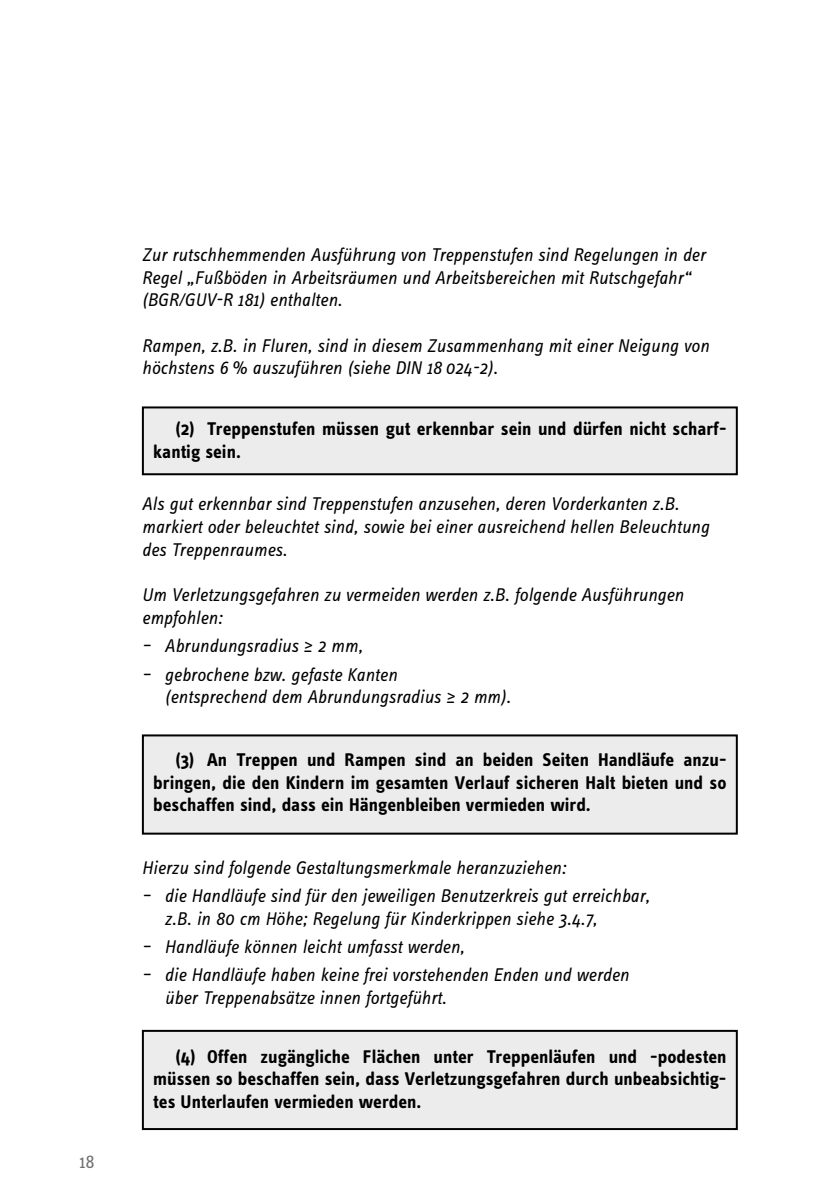
<style>
.page{position:relative;width:840px;height:1191px;background:#fff}
.page>*{position:absolute;margin:0;border:0;box-sizing:border-box;transform-origin:0 0}
.t1{font:italic 19px/22.6px "Info OT Text";color:#000}
.t2{font:700 19px/22.6px "Info OT Text";color:#000;text-align:justify}
.t3{font:19px "Info OT Text";color:#6f6f6f}
</style>
<div class="page">
<div style="left:143px;top:1030px;width:593px;height:99px;background:#ececec"></div>
<div style="left:142px;top:1029px;width:595px;height:101px;border:2px solid #000"></div>
<div style="left:143px;top:735px;width:593px;height:98px;background:#ececec"></div>
<div style="left:142px;top:734px;width:595px;height:100px;border:2px solid #000"></div>
<div style="left:143px;top:407px;width:593px;height:67px;background:#ececec"></div>
<div style="left:142px;top:406px;width:595px;height:69px;border:2px solid #000"></div>
<p class="t3" style="left:79px;top:1150px;width:17px">18</p>
<p class="t1" style="left:142px;top:243px;width:564px">Zur rutschhemmenden Ausführung von Treppenstufen sind Regelungen in der<br>Regel „Fußböden in Arbeitsräumen und Arbeitsbereichen mit Rutschgefahr“ (BGR/GUV-R 181) enthalten.</p>
<p class="t1" style="left:142px;top:334px;width:568px">Rampen, z.B. in Fluren, sind in diesem Zusammenhang mit einer Neigung von höchstens 6 % auszuführen (siehe DIN 18 024-2).</p>
<p class="t2" style="left:153px;top:417px;width:574px;text-indent:22px">(2) Treppenstufen müssen gut erkennbar sein und dürfen nicht scharf&shy;kantig sein.</p>
<p class="t1" style="left:142px;top:492px;width:568px">Als gut erkennbar sind Treppenstufen anzusehen, deren Vorderkanten z.B. markiert oder beleuchtet sind, sowie bei einer ausreichend hellen Beleuchtung des Treppenraumes.</p>
<p class="t1" style="left:142px;top:583px;width:543px">Um Verletzungsgefahren zu vermeiden werden z.B. folgende Ausführungen empfohlen:</p>
<p class="t1" style="left:142px;top:634px;width:222px">– Abrundungsradius ≥ 2 mm,</p>
<p class="t1" style="left:164px;top:662px;width:347px;text-indent:-23px">– gebrochene bzw. gefaste Kanten<br>(entsprechend dem Abrundungsradius ≥ 2 mm).</p>
<p class="t2" style="left:153px;top:748px;width:574px;text-indent:22px">(3) An Treppen und Rampen sind an beiden Seiten Handläufe anzu&shy;bringen, die den Kindern im gesamten Verlauf sicheren Halt bieten und so beschaffen sind, dass ein Hängenbleiben vermieden wird.</p>
<p class="t1" style="left:142px;top:855px;width:425px">Hierzu sind folgende Gestaltungsmerkmale heranzuziehen:</p>
<p class="t1" style="left:164px;top:884px;width:486px;text-indent:-23px">– die Handläufe sind für den jeweiligen Benutzerkreis gut erreichbar, z.B. in 80 cm Höhe; Regelung für Kinderkrippen siehe 3.4.7,</p>
<p class="t1" style="left:142px;top:935px;width:324px">– Handläufe können leicht umfasst werden,</p>
<p class="t1" style="left:164px;top:963px;width:465px;text-indent:-23px">– die Handläufe haben keine frei vorstehenden Enden und werden über Treppenabsätze innen fortgeführt.</p>
<p class="t2" style="left:153px;top:1044px;width:574px;text-indent:22px">(4) Offen zugängliche Flächen unter Treppenläufen und -podesten müssen so beschaffen sein, dass Verletzungsgefahren durch unbeabsichtig&shy;tes Unterlaufen vermieden werden.</p>
</div>
